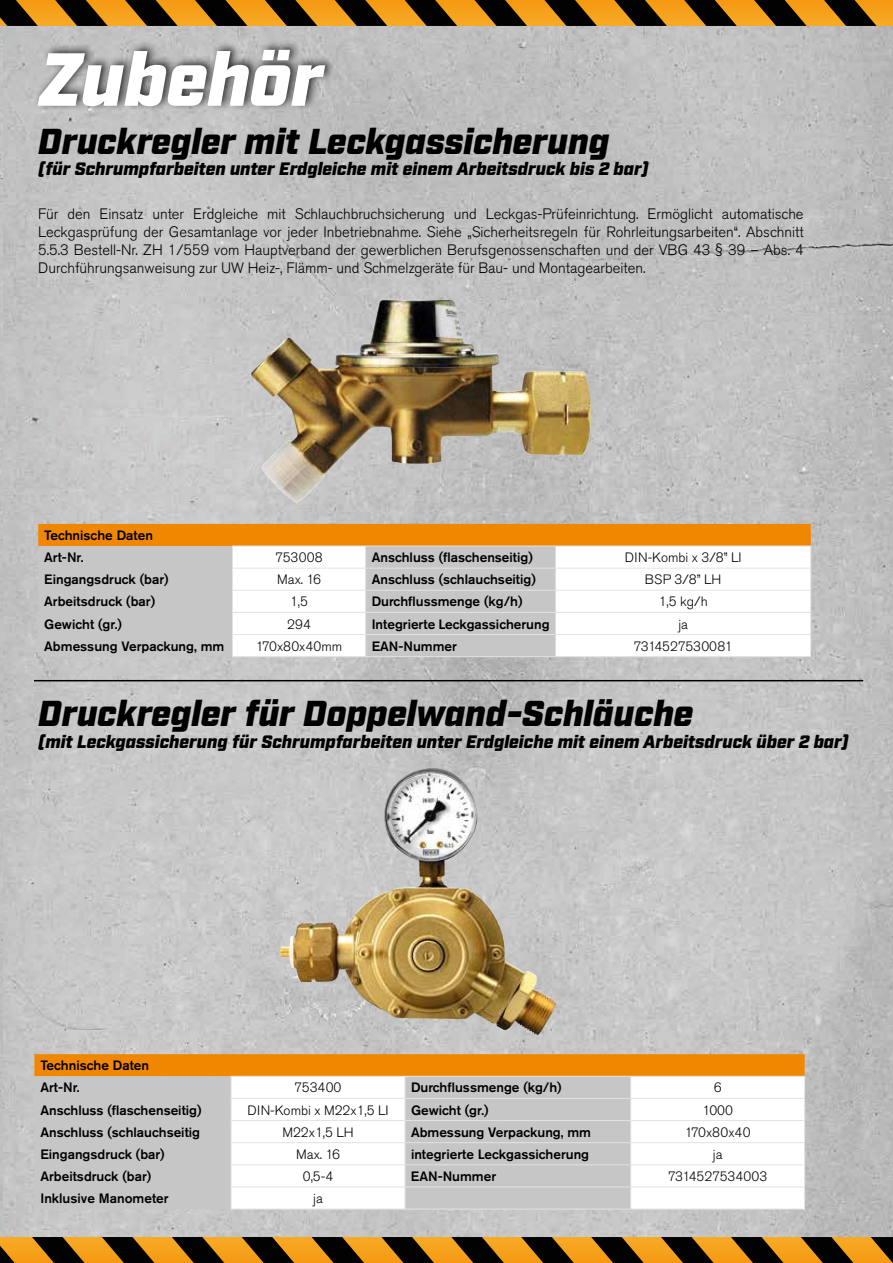
<style>
.page{position:relative;width:893px;height:1263px;background:#fff}
.page>*{position:absolute;margin:0;border:0;box-sizing:border-box;transform-origin:0 0}
.t1{font:italic 900 75px "Industry";color:#fff}
.t2{font:italic 900 36px "Industry";color:#000}
.t3{font:italic 900 18px "Industry";color:#000}
.t4{font:300 15px/18px "Akzidenz Grotesk Std";color:#000;text-align:justify}
.t5{font:500 13.5px/22.2px "Akzidenz Grotesk Std";color:#000}
.t6{font:300 13.5px "Akzidenz Grotesk Std";color:#000}
</style>
<div class="page">
<img style="left:2px;top:26px;width:891px;height:1211px">
<hr style="left:0;top:26px;width:2px;height:1211px;background:#c0c0c0">
<div style="left:0;top:1237px;width:893px;height:26px;background:#f6a31d"></div>
<svg style="left:871px;top:1237px;width:22px;height:26px"></svg>
<svg style="left:801px;top:1237px;width:56px;height:26px"></svg>
<svg style="left:731px;top:1237px;width:56px;height:26px"></svg>
<svg style="left:661px;top:1237px;width:56px;height:26px"></svg>
<svg style="left:591px;top:1237px;width:56px;height:26px"></svg>
<svg style="left:521px;top:1237px;width:56px;height:26px"></svg>
<svg style="left:312px;top:1237px;width:56px;height:26px"></svg>
<svg style="left:242px;top:1237px;width:56px;height:26px"></svg>
<svg style="left:172px;top:1237px;width:56px;height:26px"></svg>
<svg style="left:102px;top:1237px;width:56px;height:26px"></svg>
<svg style="left:32px;top:1237px;width:56px;height:26px"></svg>
<svg style="left:451px;top:1237px;width:57px;height:26px"></svg>
<svg style="left:381px;top:1237px;width:57px;height:26px"></svg>
<div style="left:0;top:0;width:893px;height:26px;background:#f6a11b"></div>
<svg style="left:0;top:0;width:38px;height:26px"></svg>
<svg style="left:52px;top:0;width:56px;height:26px"></svg>
<svg style="left:121px;top:0;width:57px;height:26px"></svg>
<svg style="left:191px;top:0;width:57px;height:26px"></svg>
<svg style="left:261px;top:0;width:56px;height:26px"></svg>
<svg style="left:331px;top:0;width:56px;height:26px"></svg>
<svg style="left:401px;top:0;width:56px;height:26px"></svg>
<svg style="left:471px;top:0;width:56px;height:26px"></svg>
<svg style="left:541px;top:0;width:56px;height:26px"></svg>
<svg style="left:611px;top:0;width:56px;height:26px"></svg>
<svg style="left:681px;top:0;width:56px;height:26px"></svg>
<svg style="left:750px;top:0;width:57px;height:26px"></svg>
<svg style="left:820px;top:0;width:56px;height:26px"></svg>
<svg style="left:0;top:1245px;width:18px;height:18px"></svg>
<hr style="left:34px;top:680px;width:829px;height:1px;background:#000">
<div style="left:34px;top:40px;width:302px;height:72px;background:#000;opacity:.75"></div>
<img style="left:251px;top:300px;width:340px;height:203px">
<svg style="left:38px;top:524px;width:773px;height:133px"></svg>
<hr style="left:232px;top:590px;width:134px;height:1px;background:#e3e3e3">
<hr style="left:366px;top:590px;width:190px;height:1px;background:#e3e3e3">
<hr style="left:556px;top:590px;width:255px;height:1px;background:#e3e3e3">
<hr style="left:232px;top:612px;width:134px;height:1px;background:#e3e3e3">
<hr style="left:366px;top:612px;width:190px;height:1px;background:#e3e3e3">
<hr style="left:556px;top:612px;width:255px;height:1px;background:#e3e3e3">
<hr style="left:232px;top:634px;width:134px;height:1px;background:#e3e3e3">
<hr style="left:366px;top:634px;width:190px;height:1px;background:#e3e3e3">
<hr style="left:556px;top:634px;width:255px;height:1px;background:#e3e3e3">
<hr style="left:232px;top:656px;width:134px;height:1px;background:#e3e3e3">
<hr style="left:366px;top:656px;width:190px;height:1px;background:#e3e3e3">
<hr style="left:556px;top:656px;width:255px;height:1px;background:#e3e3e3">
<img style="left:280px;top:798px;width:276px;height:237px">
<svg style="left:34px;top:1054px;width:771px;height:155px"></svg>
<hr style="left:231px;top:1120px;width:174px;height:1px;background:#e3e3e3">
<hr style="left:405px;top:1120px;width:226px;height:1px;background:#e3e3e3">
<hr style="left:631px;top:1120px;width:174px;height:1px;background:#e3e3e3">
<hr style="left:231px;top:1142px;width:174px;height:1px;background:#e3e3e3">
<hr style="left:405px;top:1142px;width:226px;height:1px;background:#e3e3e3">
<hr style="left:631px;top:1142px;width:174px;height:1px;background:#e3e3e3">
<hr style="left:231px;top:1164px;width:174px;height:1px;background:#e3e3e3">
<hr style="left:405px;top:1164px;width:226px;height:1px;background:#e3e3e3">
<hr style="left:631px;top:1164px;width:174px;height:1px;background:#e3e3e3">
<hr style="left:231px;top:1186px;width:174px;height:1px;background:#e3e3e3">
<hr style="left:405px;top:1186px;width:226px;height:1px;background:#e3e3e3">
<hr style="left:631px;top:1186px;width:174px;height:1px;background:#e3e3e3">
<hr style="left:231px;top:1209px;width:174px;height:1px;background:#e3e3e3">
<hr style="left:405px;top:1209px;width:226px;height:1px;background:#e3e3e3">
<hr style="left:631px;top:1209px;width:174px;height:1px;background:#e3e3e3">
<h1 class="t1" style="left:38px;top:35px;width:286px">Zubehör</h1>
<h2 class="t2" style="left:38px;top:120px;width:573px">Druckregler mit Leckgassicherung</h2>
<h3 class="t3" style="left:38px;top:158px;width:612px">(für Schrumpfarbeiten unter Erdgleiche mit einem Arbeitsdruck bis 2 bar)</h3>
<p class="t4" style="left:38px;top:205px;width:767px">Für den Einsatz unter Erdgleiche mit Schlauchbruchsicherung und Leckgas-Prüfeinrichtung. Ermöglicht automatische Leckgasprüfung der Gesamtanlage vor jeder Inbetriebnahme. Siehe „Sicherheitsregeln für Rohrleitungsarbeiten“. Abschnitt 5.5.3 Bestell-Nr. ZH 1/559 vom Hauptverband der gewerblichen Berufsgenossenschaften und der VBG 43 § 39 – Abs. 4<br>Durchführungsanweisung zur UW Heiz-, Flämm- und Schmelzgeräte für Bau- und Montagearbeiten.</p>
<p class="t5" style="left:44px;top:524px;width:110px">Technische Daten<br>Art-Nr.</p>
<p class="t6" style="left:275px;top:550px;width:49px">753008</p>
<p class="t5" style="left:372px;top:546px;width:163px">Anschluss (flaschenseitig)</p>
<p class="t6" style="left:625px;top:550px;width:118px">DIN-Kombi x 3/8” LI</p>
<p class="t5" style="left:44px;top:568px;width:126px">Eingangsdruck (bar)</p>
<p class="t6" style="left:277px;top:572px;width:45px">Max. 16</p>
<p class="t5" style="left:372px;top:568px;width:166px">Anschluss (schlauchseitig)</p>
<p class="t6" style="left:645px;top:572px;width:78px">BSP 3/8” LH</p>
<p class="t5" style="left:44px;top:590px;width:112px">Arbeitsdruck (bar)</p>
<p class="t6" style="left:290px;top:594px;width:19px">1,5</p>
<p class="t5" style="left:372px;top:590px;width:152px">Durchflussmenge (kg/h)</p>
<p class="t6" style="left:659px;top:594px;width:51px">1,5 kg/h</p>
<p class="t5" style="left:44px;top:612px;width:79px">Gewicht (gr.)</p>
<p class="t6" style="left:287px;top:616px;width:25px">294</p>
<p class="t5" style="left:372px;top:612px;width:179px">Integrierte Leckgassicherung</p>
<p class="t6" style="left:678px;top:616px;width:11px">ja</p>
<p class="t5" style="left:44px;top:634px;width:182px">Abmessung Verpackung, mm</p>
<p class="t6" style="left:256px;top:638px;width:88px">170x80x40mm</p>
<p class="t5" style="left:372px;top:634px;width:87px">EAN-Nummer</p>
<p class="t6" style="left:634px;top:638px;width:100px">7314527530081</p>
<h2 class="t2" style="left:38px;top:692px;width:656px">Druckregler für Doppelwand-Schläuche</h2>
<h3 class="t3" style="left:38px;top:731px;width:812px">(mit Leckgassicherung für Schrumpfarbeiten unter Erdgleiche mit einem Arbeitsdruck über 2 bar)</h3>
<p class="t5" style="left:40px;top:1054px;width:110px">Technische Daten<br>Art-Nr.</p>
<p class="t6" style="left:295px;top:1080px;width:48px">753400</p>
<p class="t5" style="left:411px;top:1076px;width:152px">Durchflussmenge (kg/h)</p>
<p class="t6" style="left:714px;top:1080px;width:9px">6</p>
<p class="t5" style="left:40px;top:1098px;width:163px">Anschluss (flaschenseitig)</p>
<p class="t6" style="left:247px;top:1102px;width:143px">DIN-Kombi x M22x1,5 LI</p>
<p class="t5" style="left:411px;top:1098px;width:79px">Gewicht (gr.)</p>
<p class="t6" style="left:702px;top:1102px;width:32px">1000</p>
<p class="t5" style="left:40px;top:1120px;width:161px">Anschluss (schlauchseitig</p>
<p class="t6" style="left:282px;top:1124px;width:73px">M22x1,5 LH</p>
<p class="t5" style="left:411px;top:1120px;width:182px">Abmessung Verpackung, mm</p>
<p class="t6" style="left:685px;top:1124px;width:67px">170x80x40</p>
<p class="t5" style="left:40px;top:1143px;width:126px">Eingangsdruck (bar)</p>
<p class="t6" style="left:296px;top:1146px;width:45px">Max. 16</p>
<p class="t5" style="left:411px;top:1143px;width:180px">integrierte Leckgassicherung</p>
<p class="t6" style="left:713px;top:1146px;width:11px">ja</p>
<p class="t5" style="left:40px;top:1165px;width:112px">Arbeitsdruck (bar)</p>
<p class="t6" style="left:303px;top:1169px;width:32px">0,5-4</p>
<p class="t5" style="left:411px;top:1165px;width:87px">EAN-Nummer</p>
<p class="t6" style="left:668px;top:1169px;width:101px">7314527534003</p>
<p class="t5" style="left:40px;top:1187px;width:130px">Inklusive Manometer</p>
<p class="t6" style="left:313px;top:1191px;width:11px">ja</p>
</div>
